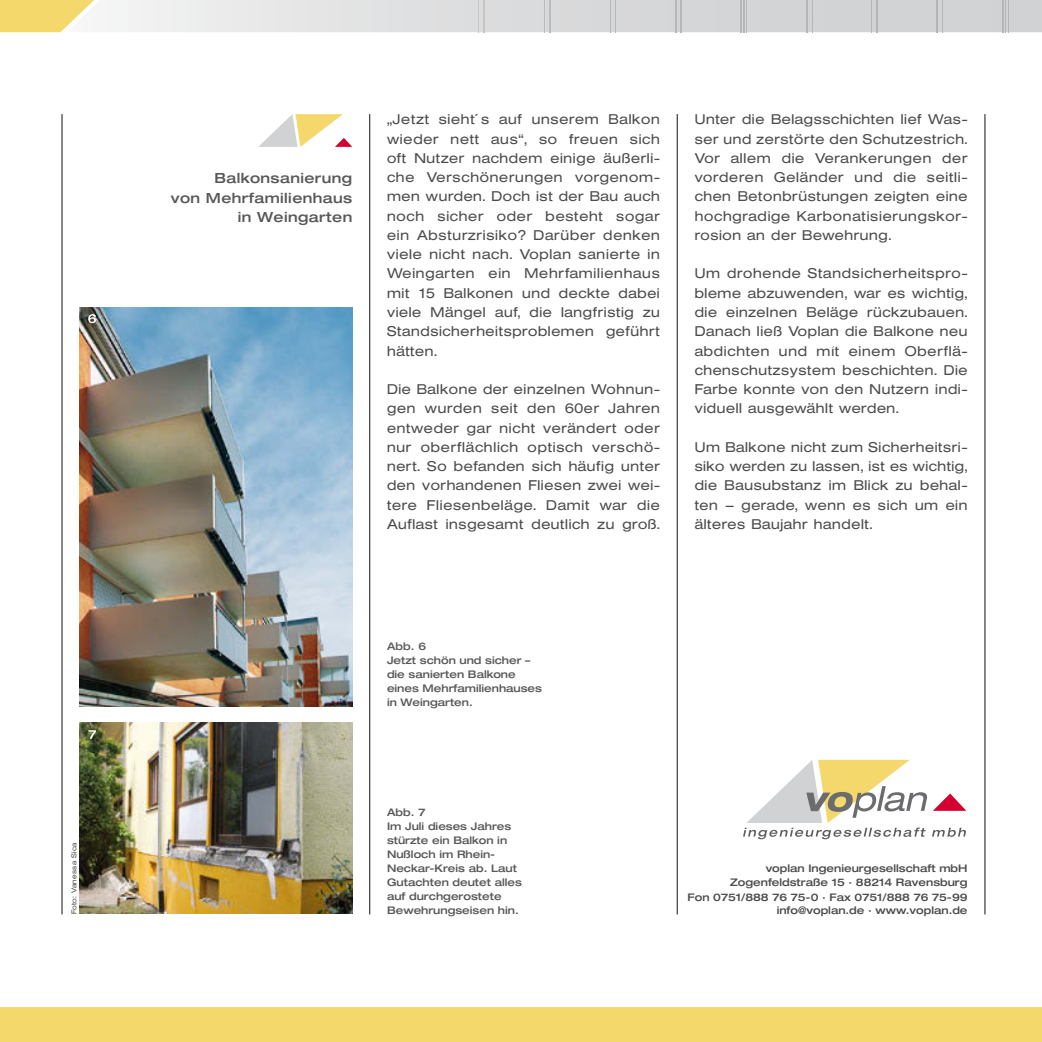
<style>
.page{position:relative;width:1042px;height:1042px;background:#fff}
.page>*{position:absolute;margin:0;border:0;box-sizing:border-box;transform-origin:0 0}
.t1{font:300 14px/19.2px "Helvetica Extended BQ";letter-spacing:.04em;color:#4b4b4d;text-align:justify}
.t2{font:500 expanded 14px/19.2px "Helvetica Neue";letter-spacing:.03em;color:#58585a;text-align:right}
.t3{font:500 expanded 10.5px/14px "Helvetica Neue";color:#58585a}
.t4{font:500 expanded 10.5px/14px "Helvetica Neue";color:#4b4b4d;text-align:right}
.t5{font:500 expanded 10.5px "Helvetica Neue";color:#5d5d5f}
.t6{font:300 7px "Helvetica Extended BQ";letter-spacing:.04em;color:#4b4b4d}
</style>
<div class="page">
<hr style="left:61px;top:114px;width:2px;height:800px;background:#4b4b4d">
<hr style="left:369px;top:114px;width:1px;height:800px;background:#4b4b4d">
<hr style="left:676px;top:114px;width:2px;height:800px;background:#4b4b4d">
<hr style="left:984px;top:114px;width:1px;height:800px;background:#4b4b4d">
<div style="left:0;top:1007px;width:1042px;height:35px;background:#f4d86c"></div>
<svg style="left:0;top:0;width:94px;height:32px"></svg>
<svg style="left:743px;top:760px;width:223px;height:79px"></svg>
<div style="left:545px;top:0;width:497px;height:32px;background:#d3d4d5"></div>
<hr style="left:1005px;top:0;width:1px;height:32px;background:#b3b4b6">
<hr style="left:544px;top:0;width:1px;height:32px;background:#b9bbbc">
<hr style="left:550px;top:0;width:1px;height:32px;background:#b9bbbc">
<hr style="left:610px;top:0;width:1px;height:32px;background:#b8b9bb">
<hr style="left:615px;top:0;width:1px;height:32px;background:#b8b9bb">
<hr style="left:675px;top:0;width:1px;height:32px;background:#b6b7b9">
<hr style="left:681px;top:0;width:1px;height:32px;background:#b6b7b9">
<hr style="left:741px;top:0;width:1px;height:32px;background:#b5b7b8">
<hr style="left:746px;top:0;width:1px;height:32px;background:#b5b7b8">
<hr style="left:806px;top:0;width:1px;height:32px;background:#b5b6b7">
<hr style="left:812px;top:0;width:1px;height:32px;background:#b4b5b7">
<hr style="left:871px;top:0;width:1px;height:32px;background:#b4b5b7">
<hr style="left:877px;top:0;width:1px;height:32px;background:#b4b5b7">
<hr style="left:937px;top:0;width:1px;height:32px;background:#b3b4b6">
<hr style="left:942px;top:0;width:1px;height:32px;background:#b3b4b6">
<hr style="left:1002px;top:0;width:1px;height:32px;background:#b3b4b6">
<hr style="left:1008px;top:0;width:1px;height:32px;background:#b3b4b6">
<svg style="left:481px;top:0;width:1px;height:32px"></svg>
<hr style="left:478px;top:0;width:1px;height:32px;background:#c4c6c7">
<hr style="left:483px;top:0;width:1px;height:32px;background:#c4c5c6">
<svg style="left:258px;top:114px;width:94px;height:33px"></svg>
<img style="left:79px;top:307px;width:273px;height:399px">
<img style="left:79px;top:723px;width:273px;height:191px">
<svg style="left:88px;top:314px;width:8px;height:9px"></svg>
<svg style="left:88px;top:730px;width:8px;height:9px"></svg>
<p class="t6" style="left:70px;top:914px;width:73px;rotate:-90deg">Foto: Vanessa Sica</p>
<p class="t2" style="left:171px;top:168px;width:183px">Balkonsanierung<br>von Mehrfamilienhaus in Weingarten</p>
<p class="t1" style="left:387px;top:110px;width:274px">„Jetzt sieht´s auf unserem Balkon wieder nett aus“, so freuen sich oft Nutzer nachdem einige äußerli&shy;che Verschönerungen vorgenom&shy;men wurden. Doch ist der Bau auch noch sicher oder besteht sogar ein Absturzrisiko? Darüber denken viele nicht nach. Voplan sanierte in Weingarten ein Mehrfamilienhaus mit 15 Balkonen und deckte dabei viele Mängel auf, die langfristig zu Standsicherheitsproblemen geführt hätten.</p>
<p class="t1" style="left:387px;top:380px;width:274px">Die Balkone der einzelnen Wohnun&shy;gen wurden seit den 60er Jahren entweder gar nicht verändert oder nur oberflächlich optisch verschö&shy;nert. So befanden sich häufig unter den vorhandenen Fliesen zwei wei&shy;tere Fliesenbeläge. Damit war die Auflast insgesamt deutlich zu groß.</p>
<p class="t1" style="left:694px;top:110px;width:274px">Unter die Belagsschichten lief Was&shy;ser und zerstörte den Schutzestrich.<br>Vor allem die Verankerungen der vorderen Geländer und die seitli&shy;chen Betonbrüstungen zeigten eine hochgradige Karbonatisierungskor&shy;rosion an der Bewehrung.</p>
<p class="t1" style="left:694px;top:264px;width:274px">Um drohende Standsicherheitspro&shy;bleme abzuwenden, war es wichtig, die einzelnen Beläge rückzubauen.<br>Danach ließ Voplan die Balkone neu abdichten und mit einem Oberflä&shy;chenschutzsystem beschichten. Die Farbe konnte von den Nutzern indi&shy;viduell ausgewählt werden.</p>
<p class="t1" style="left:694px;top:437px;width:274px">Um Balkone nicht zum Sicherheitsri&shy;siko werden zu lassen, ist es wichtig, die Bausubstanz im Blick zu behal&shy;ten – gerade, wenn es sich um ein älteres Baujahr handelt.</p>
<p class="t5" style="left:387px;top:640px;width:41px">Abb. 6</p>
<p class="t3" style="left:387px;top:653px;width:156px">Jetzt schön und sicher – die sanierten Balkone eines Mehrfamilienhauses in Weingarten.</p>
<p class="t3" style="left:387px;top:805px;width:136px">Abb. 7<br>Im Juli dieses Jahres stürzte ein Balkon in<br>Nußloch im Rhein-<br>Neckar-Kreis ab. Laut<br>Gutachten deutet alles auf durchgerostete<br>Bewehrungseisen hin.</p>
<p class="t4" style="left:687px;top:861px;width:281px">voplan Ingenieurgesellschaft mbH Zogenfeldstraße 15 · 88214 Ravensburg<br>Fon 0751/888 76 75-0 · Fax 0751/888 76 75-99 info@voplan.de · www.voplan.de</p>
</div>
